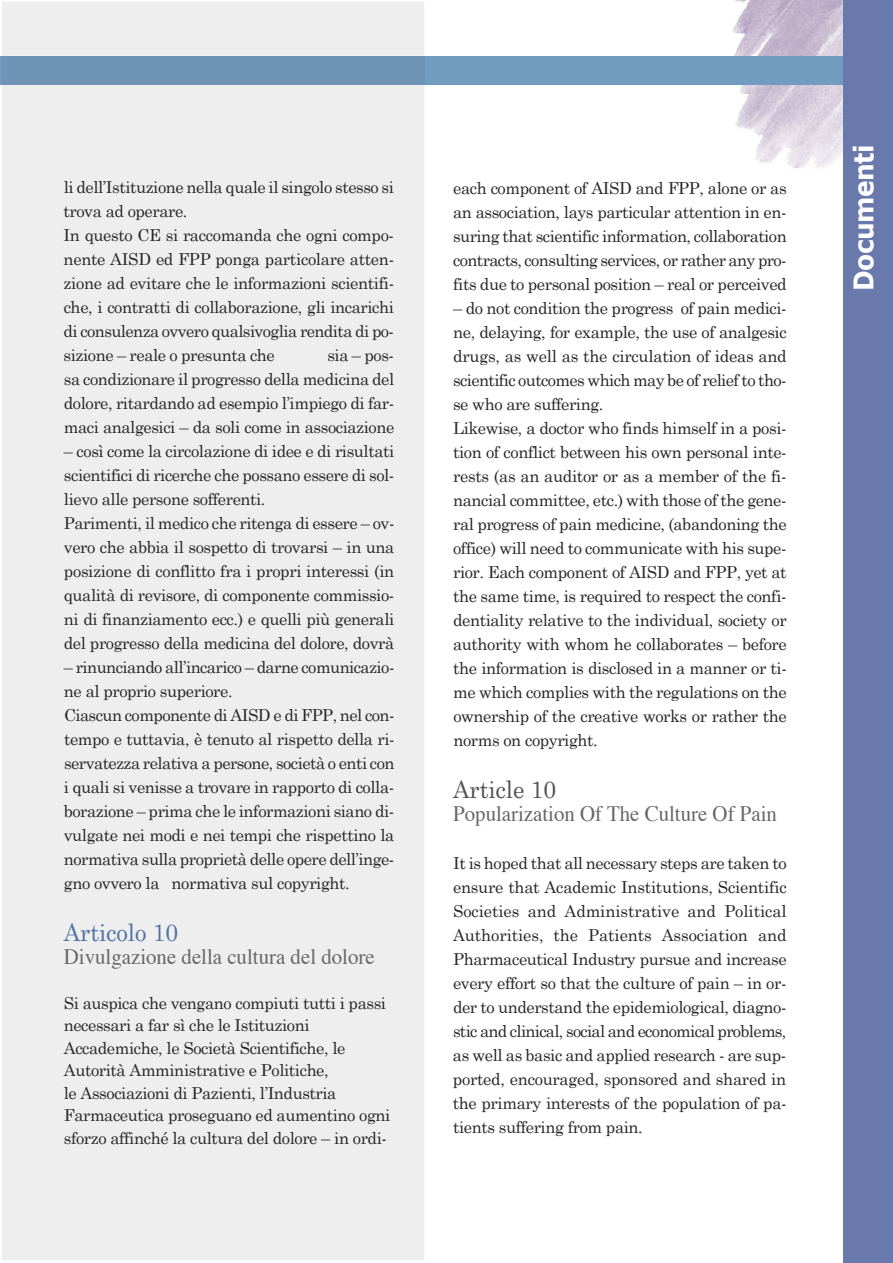
<style>
.page{position:relative;width:893px;height:1263px;background:#fff}
.page>*{position:absolute;margin:0;border:0;box-sizing:border-box;transform-origin:0 0}
.t1{font:700 27px "Verdana";letter-spacing:-.02em;color:#fff;scale:.92 1}
.t2{font:24px "Century Schoolbook";color:#5070a5;scale:.95 1}
.t3{font:24px "Century Schoolbook";color:#525152;scale:.95 1}
.t4{font:22.05px "Times";color:#686768;scale:.95 1}
.t5{font:16.5px/24px "Century Schoolbook";letter-spacing:-.025em;color:#272627}
</style>
<div class="page">
<img style="left:733px;top:0;width:110px;height:169px">
<div style="left:0;top:56px;width:891px;height:29px;background:#719cc0"></div>
<div style="left:2px;top:2px;width:422px;height:1258px;background:#eee"></div>
<div style="left:2px;top:56px;width:422px;height:29px;background:#6e95b5"></div>
<div style="left:843px;top:0;width:50px;height:1263px;background:#6a79ac"></div>
<p class="t5" style="left:64px;top:175px;width:332px">li dell’Istituzione nella quale il singolo stesso si trova ad operare.<br>In questo CE si raccomanda che ogni compo&shy;nente AISD ed FPP ponga particolare atten&shy;zione ad evitare che le informazioni scientifi&shy;che, i contratti di collaborazione, gli incarichi di consulenza ovvero qualsivoglia rendita di po&shy;sizione – reale o presunta che</p>
<p class="t5" style="left:64px;top:343px;width:332px;text-align:justify;text-indent:264px">sia – pos&shy;sa condizionare il progresso della medicina del dolore, ritardando ad esempio l’impiego di far&shy;maci analgesici – da soli come in associazione</p>
<p class="t5" style="left:64px;top:439px;width:332px">– così come la circolazione di idee e di risultati scientifici di ricerche che possano essere di sol&shy;lievo alle persone sofferenti.<br>Parimenti, il medico che ritenga di essere – ov&shy;vero che abbia il sospetto di trovarsi – in una posizione di conflitto fra i propri interessi (in qualità di revisore, di componente commissio&shy;ni di finanziamento ecc.) e quelli più generali del progresso della medicina del dolore, dovrà</p>
<p class="t5" style="left:64px;top:655px;width:332px">– rinunciando all’incarico – darne comunicazio&shy;ne al proprio superiore.<br>Ciascun componente di AISD e di FPP, nel con&shy;tempo e tuttavia, è tenuto al rispetto della ri&shy;servatezza relativa a persone, società o enti con i quali si venisse a trovare in rapporto di colla&shy;borazione – prima che le informazioni siano di&shy;vulgate nei modi e nei tempi che rispettino la normativa sulla proprietà delle opere dell’inge&shy;gno ovvero la normativa sul copyright.</p>
<h2 class="t2" style="left:64px;top:917px;width:122px">Articolo 10</h2>
<h3 class="t4" style="left:64px;top:947px;width:329px">Divulgazione della cultura del dolore</h3>
<p class="t5" style="left:64px;top:991px;width:328px;line-height:22.5px">Si auspica che vengano compiuti tutti i passi necessari a far sì che le Istituzioni Accademiche, le Società Scientifiche, le Autorità Amministrative e Politiche,<br>le Associazioni di Pazienti, l’Industria Farmaceutica proseguano ed aumentino ogni sforzo affinché la cultura del dolore – in ordi-</p>
<p class="t5" style="left:453px;top:176px;width:335px;text-align:justify">each component of AISD and FPP, alone or as an association, lays particular attention in en&shy;suring that scientific information, collaboration contracts, consulting services, or rather any pro&shy;fits due to personal position – real or perceived</p>
<p class="t5" style="left:453px;top:296px;width:335px">– do not condition the progress of pain medici&shy;ne, delaying, for example, the use of analgesic drugs, as well as the circulation of ideas and scientific outcomes which may be of relief to tho&shy;se who are suffering.<br>Likewise, a doctor who finds himself in a posi&shy;tion of conflict between his own personal inte&shy;rests (as an auditor or as a member of the fi&shy;nancial committee, etc.) with those of the gene&shy;ral progress of pain medicine, (abandoning the office) will need to communicate with his supe&shy;rior. Each component of AISD and FPP, yet at the same time, is required to respect the confi&shy;dentiality relative to the individual, society or authority with whom he collaborates – before the information is disclosed in a manner or ti&shy;me which complies with the regulations on the ownership of the creative works or rather the norms on copyright.</p>
<h2 class="t3" style="left:453px;top:774px;width:110px">Article 10</h2>
<h3 class="t4" style="left:453px;top:804px;width:342px">Popularization Of The Culture Of Pain</h3>
<p class="t5" style="left:453px;top:850px;width:335px;text-align:justify">It is hoped that all necessary steps are taken to ensure that Academic Institutions, Scientific Societies and Administrative and Political Authorities, the Patients Association and Pharmaceutical Industry pursue and increase every effort so that the culture of pain – in or&shy;der to understand the epidemiological, diagno&shy;stic and clinical, social and economical problems, as well as basic and applied research - are sup&shy;ported, encouraged, sponsored and shared in the primary interests of the population of pa&shy;tients suffering from pain.</p>
<h1 class="t1" style="left:846px;top:291px;width:161px;rotate:-90deg">Documenti</h1>
</div>
